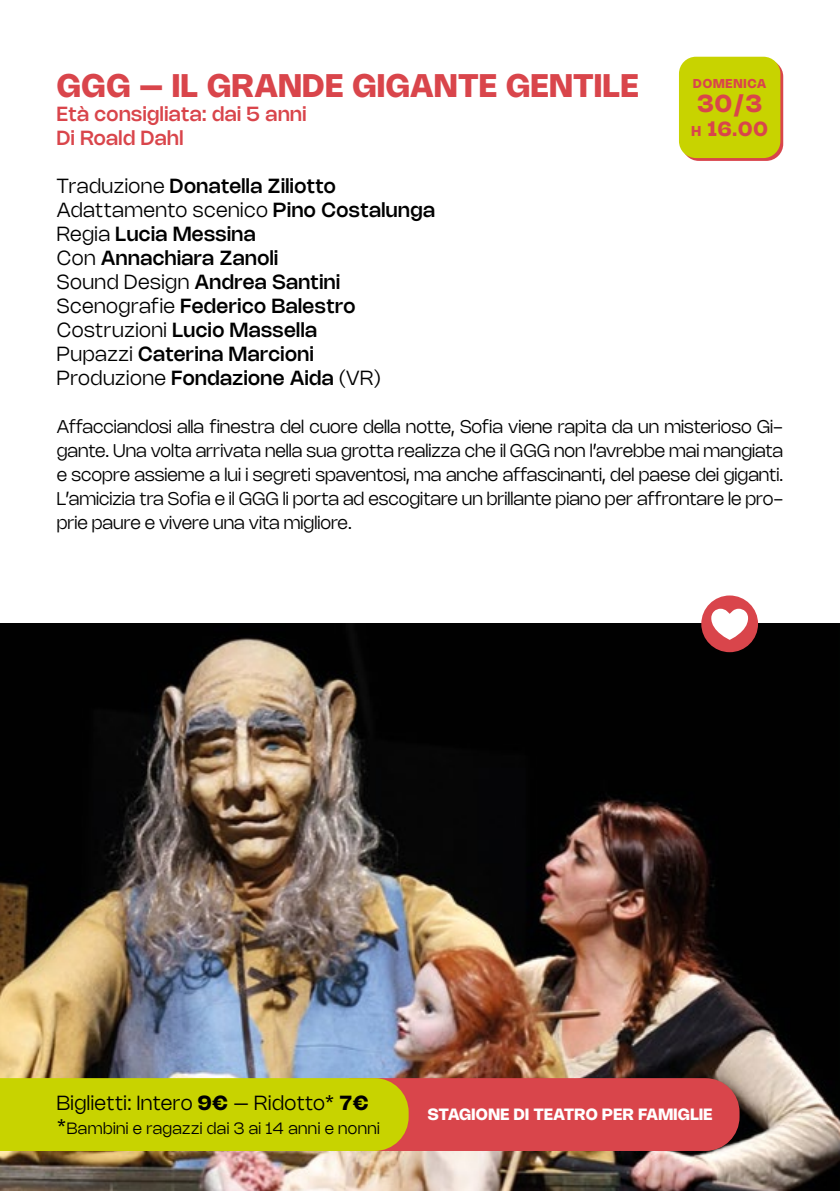
<style>
.page{position:relative;width:840px;height:1191px;background:#fff}
.page>*{position:absolute;margin:0;border:0;box-sizing:border-box;transform-origin:0 0}
.t1{font:700 32px "Nohemi";letter-spacing:.025em;color:#d9454b}
.t2{font:700 24px "Nohemi";color:#d9454b}
.t3{font:500 20px/24px "Nohemi";letter-spacing:.025em;color:#000}
.t4{font:500 20px/24px "Nohemi";letter-spacing:.025em;color:#d9454b}
.t5{font:300 20px "Nohemi";letter-spacing:.025em;color:#000}
.t6{font:700 20px "Nohemi";color:#d9454b}
.t7{font:300 18px/24px "Nohemi";color:#000;text-align:justify}
.t8{font:300 16px "Nohemi";letter-spacing:.025em;color:#000}
.t9{font:700 16px "Nohemi";letter-spacing:.025em;color:#fff}
.t10{font:700 12.6px "Nohemi";letter-spacing:.07em;color:#d9454b}
.s1{font-weight:300}
.s2{font-size:14px}
.s3{font-weight:700}
.s4{font-size:20px}
</style>
<div class="page">
<img style="left:0;top:624px;width:839px;height:567px">
<svg style="left:681px;top:60px;width:101px;height:101px"></svg>
<div style="left:678px;top:57px;width:102px;height:101px;background:#c8d300;border-radius:17px"></div>
<div style="left:701px;top:595px;width:56px;height:57px;background:#d9454b;border-radius:50%"></div>
<svg style="left:711px;top:609px;width:36px;height:31px"></svg>
<svg style="left:0;top:1078px;width:739px;height:73px;background:#ce9222"></svg>
<h1 class="t1" style="left:57px;top:66px;width:583px">GGG – IL GRANDE GIGANTE GENTILE</h1>
<p class="t4" style="left:57px;top:101px;width:251px">Età consigliata: dai 5 anni<br>Di Roald Dahl</p>
<p class="t3" style="left:57px;top:173px;width:379px"><span class="s1">Traduzione</span> Donatella Ziliotto<br><span class="s1">Adattamento scenico</span> Pino Costalunga<br><span class="s1">Regia</span> Lucia Messina<br><span class="s1">Con</span> Annachiara Zanoli<br><span class="s1">Sound Design</span> Andrea Santini<br><span class="s1">Scenografie</span> Federico Balestro<br><span class="s1">Costruzioni</span> Lucio Massella<br><span class="s1">Pupazzi</span> Caterina Marcioni<br><span class="s1">Produzione</span> Fondazione Aida <span class="s1">(VR)</span></p>
<p class="t7" style="left:57px;top:414px;width:727px">Affacciandosi alla finestra del cuore della notte, Sofia viene rapita da un misterioso Gi&shy;gante. Una volta arrivata nella sua grotta realizza che il GGG non l’avrebbe mai mangiata e scopre assieme a lui i segreti spaventosi, ma anche affascinanti, del paese dei giganti.<br>L’amicizia tra Sofia e il GGG li porta ad escogitare un brillante piano per affrontare le pro&shy;prie paure e vivere una vita migliore.</p>
<p class="t10" style="left:692px;top:76px;width:74px">DOMENICA</p>
<h2 class="t2" style="left:697px;top:89px;width:66px">30/3</h2>
<p class="t6" style="left:691px;top:117px;width:78px"><span class="s2">H</span> 16.00</p>
<p class="t5" style="left:57px;top:1090px;width:313px">Biglietti: Intero <span class="s3">9€</span> – Ridotto* <span class="s3">7€</span></p>
<p class="t8" style="left:57px;top:1118px;width:324px"><span class="s4">*</span>Bambini e ragazzi dai 3 ai 14 anni e nonni</p>
<p class="t9" style="left:427px;top:1105px;width:286px">STAGIONE DI TEATRO PER FAMIGLIE</p>
</div>
